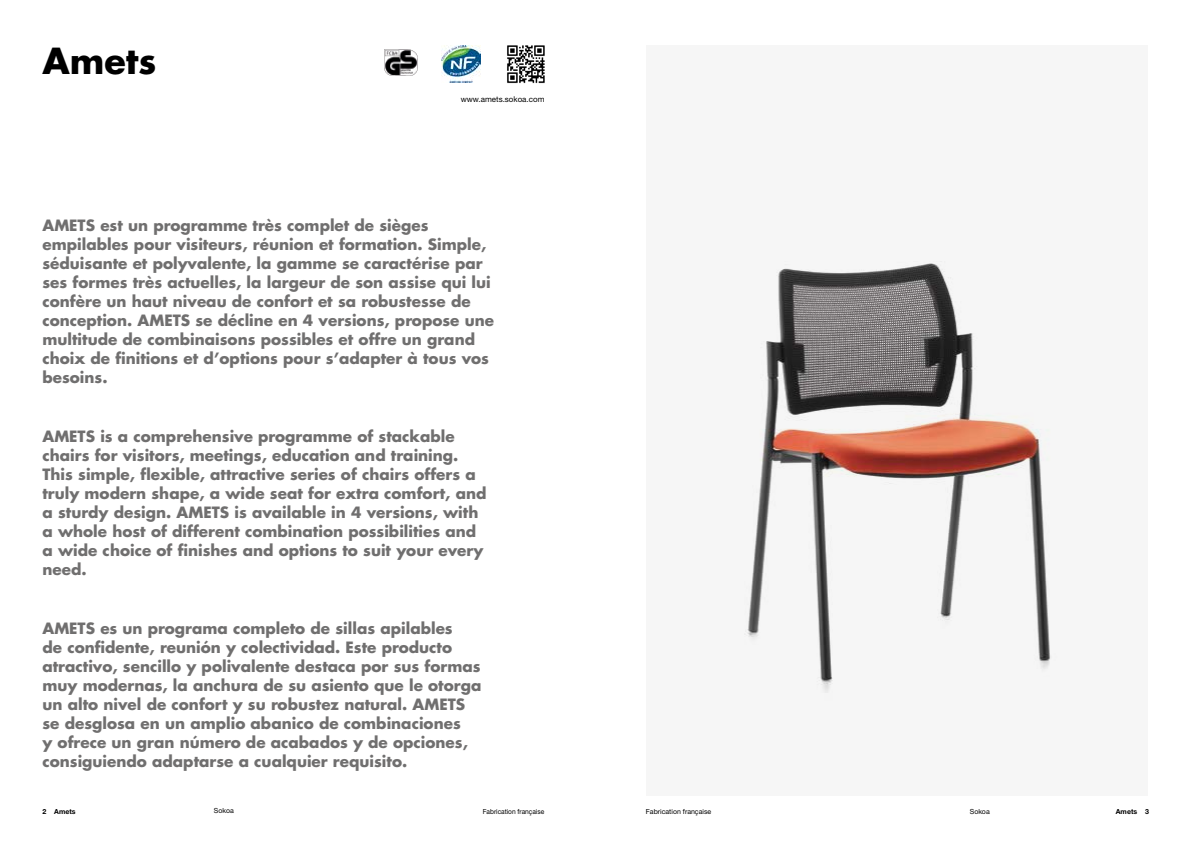
<style>
.page{position:relative;width:1191px;height:842px;background:#fff}
.page>*{position:absolute;margin:0;border:0;box-sizing:border-box;transform-origin:0 0}
.t1{font:700 35px "Futura Std";color:#000}
.t2{font:700 15.2px/19px "Futura Std";color:#706f6f}
.t3{font:8px "Helvetica Neue LT Std";color:#000}
.t4{font:7px "Helvetica Neue LT Std";color:#000}
.t5{font:7px "Helvetica Neue LT Std";color:#000;scale:.94 1}
.t6{font:700 7px "Helvetica Neue";color:#000}
</style>
<div class="page">
<img style="left:441px;top:46px;width:40px;height:37px">
<img style="left:507px;top:45px;width:38px;height:39px">
<img style="left:385px;top:50px;width:32px;height:26px">
<div style="left:646px;top:45px;width:502px;height:751px;background:#f6f6f6"></div>
<img style="left:747px;top:263px;width:303px;height:428px">
<h1 class="t1" style="left:43px;top:38px;width:115px">Amets</h1>
<p class="t3" style="left:461px;top:95px;width:85px">www.amets.sokoa.com</p>
<p class="t2" style="left:42px;top:215px;width:453px">AMETS est un programme très complet de sièges empilables pour visiteurs, réunion et formation. Simple, séduisante et polyvalente, la gamme se caractérise par ses formes très actuelles, la largeur de son assise qui lui confère un haut niveau de confort et sa robustesse de conception. AMETS se décline en 4 versions, propose une multitude de combinaisons possibles et offre un grand choix de finitions et d’options pour s’adapter à tous vos besoins.</p>
<p class="t2" style="left:42px;top:427px;width:445px">AMETS is a comprehensive programme of stackable chairs for visitors, meetings, education and training.<br>This simple, flexible, attractive series of chairs offers a truly modern shape, a wide seat for extra comfort, and a sturdy design. AMETS is available in 4 versions, with a whole host of different combination possibilities and a wide choice of finishes and options to suit your every need.</p>
<p class="t2" style="left:42px;top:619px;width:440px">AMETS es un programa completo de sillas apilables<br>de confidente, reunión y colectividad. Este producto atractivo, sencillo y polivalente destaca por sus formas muy modernas, la anchura de su asiento que le otorga un alto nivel de confort y su robustez natural. AMETS se desglosa en un amplio abanico de combinaciones<br>y ofrece un gran número de acabados y de opciones, consiguiendo adaptarse a cualquier requisito.</p>
<p class="t6" style="left:43px;top:807px;width:35px">2 Amets</p>
<p class="t4" style="left:214px;top:806px;width:21px">Sokoa</p>
<p class="t5" style="left:483px;top:807px;width:67px">Fabrication française</p>
<p class="t4" style="left:646px;top:807px;width:67px">Fabrication française</p>
<p class="t4" style="left:969px;top:807px;width:21px">Sokoa</p>
<p class="t6" style="left:1115px;top:807px;width:35px">Amets 3</p>
</div>
